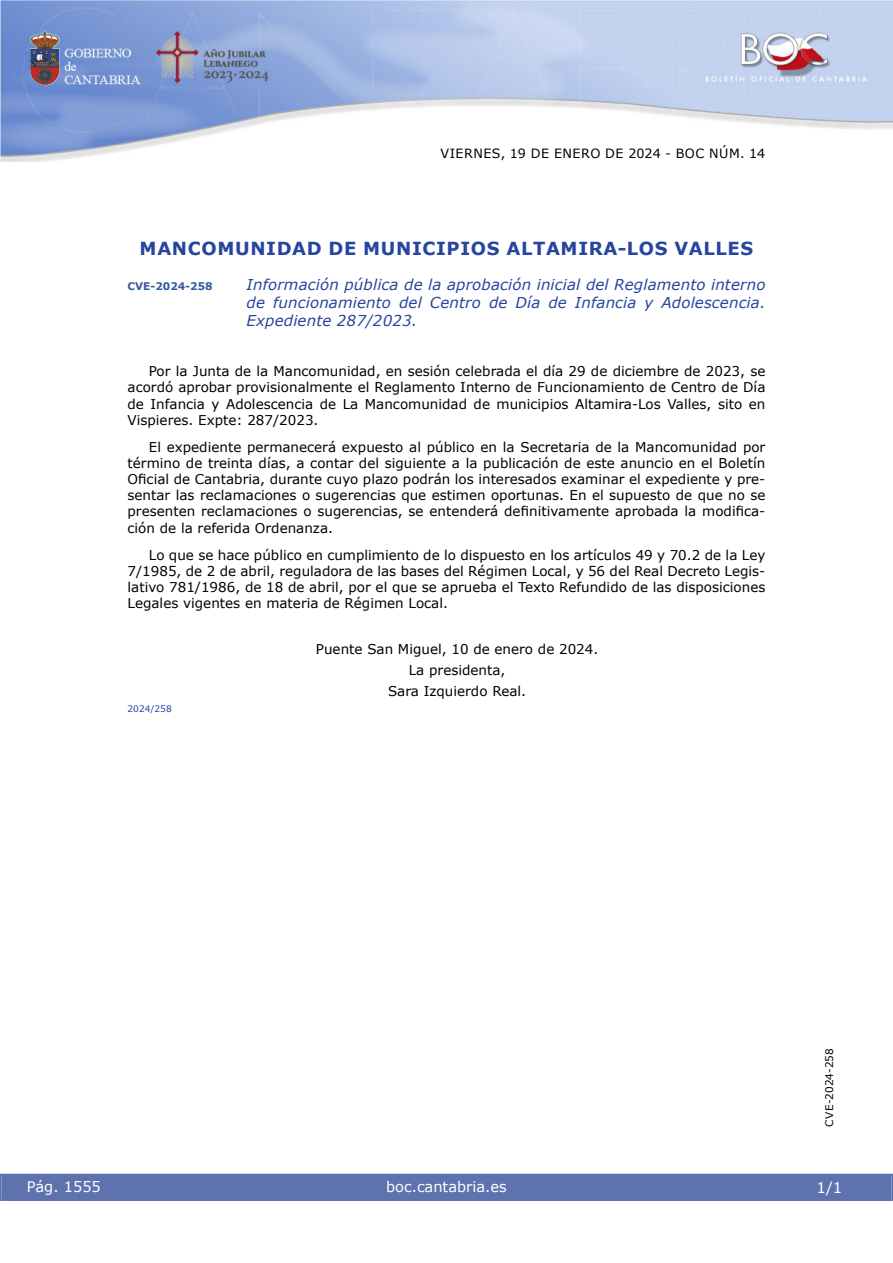
<style>
.page{position:relative;width:893px;height:1263px;background:#fff}
.page>*{position:absolute;margin:0;border:0;box-sizing:border-box;transform-origin:0 0}
.emisor_text{font:700 18px "Verdana";letter-spacing:.035em;color:#27459e}
.Titulo_text{font:italic 15px/18px "Verdana";letter-spacing:.01em;color:#27459e;text-align:justify}
.t1{font:15px "Verdana 2";color:#fff}
.t2{font:14.55px "Verdana 2";color:#fff}
.inicio_de_parrafo{font:13.5px/16.2px "Verdana 2";color:#000;text-align:justify}
.center{font:13.5px "Verdana 2";color:#000}
.center-2{font:13.5px "Verdana";color:#000}
.t3{font:12.75px "Verdana 2";letter-spacing:.035em;color:#000}
.t4{font:10.5px "Verdana 2";color:#000}
.Titulo_text-2{font:700 10.5px "Verdana";color:#385b9e}
.numero_exp{font:9px "Verdana 2";color:#27459e}
.s1{font-family:"Verdana"}
</style>
<div class="page">
<img style="left:0;top:0;width:893px;height:161px">
<div style="left:1px;top:1174px;width:890px;height:27px;background:#5e73ae"></div>
<p class="t3" style="left:441px;top:144px;width:326px">VIERNES, 19 DE ENERO DE 2024 - BOC NÚM. 14</p>
<h4 class="emisor_text" style="left:140px;top:236px;width:615px">MANCOMUNIDAD DE MUNICIPIOS ALTAMIRA-LOS VALLES</h4>
<p class="Titulo_text-2" style="left:128px;top:279px;width:87px">CVE-2024-258</p>
<p class="Titulo_text" style="left:247px;top:275px;width:520px">Información pública de la aprobación inicial del Reglamento interno de funcionamiento del Centro de Día de Infancia y Adolescencia.<br>Expediente 287/2023.</p>
<p class="inicio_de_parrafo" style="left:128px;top:363px;width:639px;text-indent:21px">Por la Junta de la Mancomunidad, en sesión celebrada el día 29 de diciembre de 2023, se acordó aprobar provisionalmente el Reglamento Interno de Funcionamiento de Centro de Día de Infancia y Adolescencia de La Mancomunidad de municipios Altamira-Los Valles, sito en Vispieres. Expte: 287/2023.</p>
<p class="inicio_de_parrafo" style="left:128px;top:438px;width:639px;text-indent:21px">El expediente permanecerá expuesto al público en la Secretaria de la Mancomunidad por término de treinta días, a contar del siguiente a la publicación de este anuncio en el Boletín <span class="s1">Oficial de Cantabria, durante cuyo plazo podrán los interesados examinar el expediente y pre&shy;</span>sentar las reclamaciones o sugerencias que estimen oportunas. En el supuesto de que no se <span class="s1">presenten reclamaciones o sugerencias, se entenderá definitivamente aprobada la modifica&shy;ción de la referida Ordenanza.</span></p>
<p class="inicio_de_parrafo" style="left:128px;top:546px;width:639px;text-indent:21px">Lo que se hace público en cumplimiento de lo dispuesto en los artículos 49 y 70.2 de la Ley 7/1985, de 2 de abril, reguladora de las bases del Régimen Local, y 56 del Real Decreto Legis&shy;lativo 781/1986, de 18 de abril, por el que se aprueba el Texto Refundido de las disposiciones Legales vigentes en materia de Régimen Local.</p>
<p class="center" style="left:316px;top:640px;width:284px">Puente San Miguel, 10 de enero de 2024.</p>
<p class="center" style="left:409px;top:661px;width:98px">La presidenta,</p>
<p class="center-2" style="left:388px;top:682px;width:140px">Sara Izquierdo Real.</p>
<p class="numero_exp" style="left:128px;top:702px;width:46px">2024/258</p>
<p class="t2" style="left:27px;top:1177px;width:76px">Pág. 1555</p>
<p class="t2" style="left:386px;top:1177px;width:122px">boc.cantabria.es</p>
<p class="t4" style="left:822px;top:1126px;width:80px;rotate:-90deg">CVE-2024-258</p>
<p class="t1" style="left:816px;top:1177px;width:27px">1/1</p>
</div>
